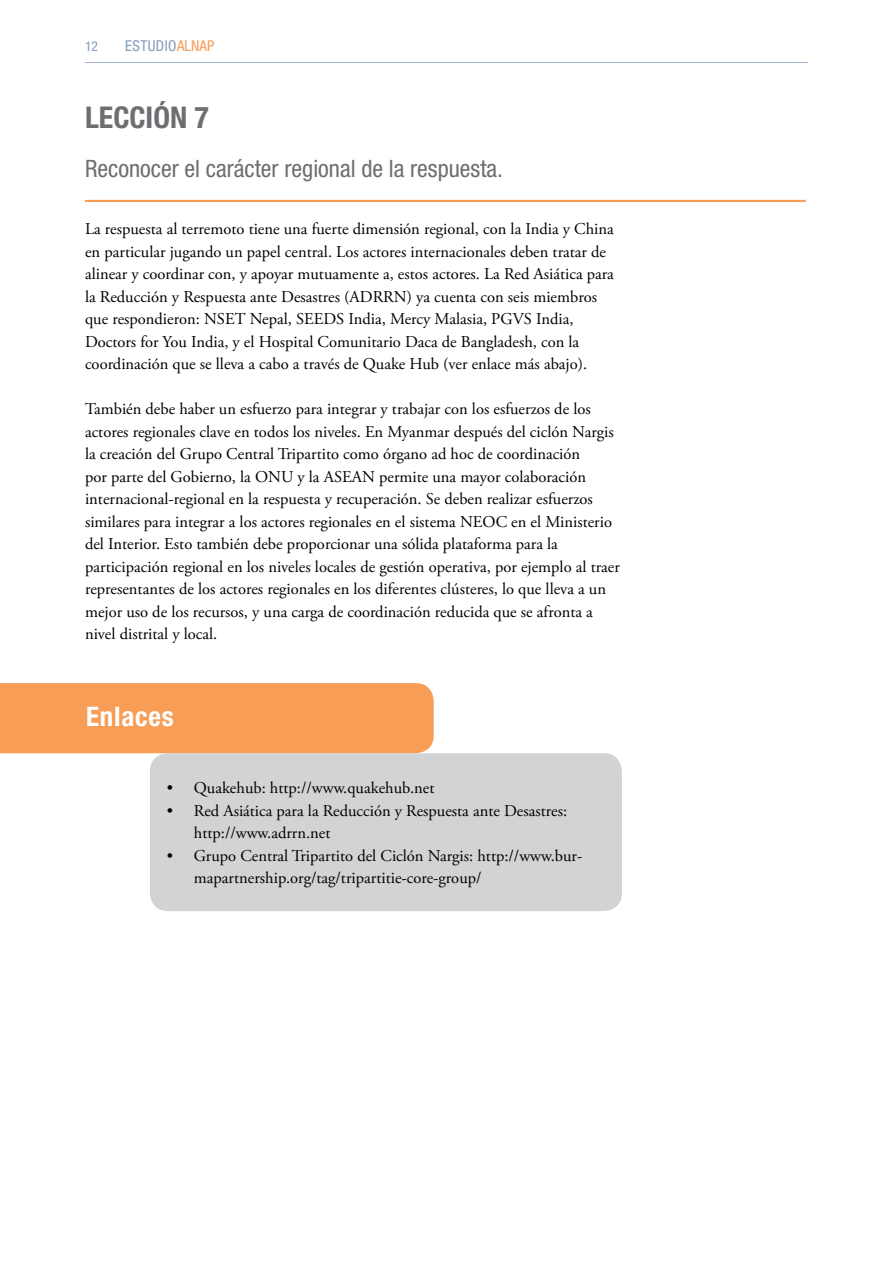
<style>
.page{position:relative;width:893px;height:1263px;background:#fff}
.page>*{position:absolute;margin:0;border:0;box-sizing:border-box;transform-origin:0 0}
.t1{font:700 condensed 30px "Helvetica Neue LT Std";color:#6d6e71}
.t2{font:700 condensed 27px "Helvetica Neue LT Std";letter-spacing:.03em;color:#fff}
.t3{font:condensed 24px "Helvetica Neue LT Std";color:#6d6e71}
.t4{font:16.5px/22.5px "Adobe Garamond Pro";color:#000}
.t5{font:condensed 15px "Helvetica Neue LT Std";letter-spacing:.03em;color:#849abc}
.t6{font:condensed 13.5px "Helvetica Neue LT Std";color:#849abc}
.s1{color:#f89c57}
</style>
<div class="page">
<hr style="left:85px;top:62px;width:723px;height:1px;background:#a3b1cc">
<div style="left:0;top:683px;width:434px;height:70px;background:#f79d56"></div>
<hr style="left:85px;top:200px;width:721px;height:2px;background:#f89d57">
<div style="left:150px;top:753px;width:472px;height:158px;background:#d1d3d4;border-radius:18px"></div>
<p class="t6" style="left:85px;top:39px;width:14px">12</p>
<p class="t5" style="left:125px;top:37px;width:91px">ESTUDIO<span class="s1">ALNAP</span></p>
<h1 class="t1" style="left:85px;top:99px;width:125px">LECCIÓN 7</h1>
<h3 class="t3" style="left:85px;top:155px;width:419px">Reconocer el carácter regional de la respuesta.</h3>
<p class="t4" style="left:85px;top:218px;width:530px">La respuesta al terremoto tiene una fuerte dimensión regional, con la India y China en particular jugando un papel central. Los actores internacionales deben tratar de alinear y coordinar con, y apoyar mutuamente a, estos actores. La Red Asiática para la Reducción y Respuesta ante Desastres (ADRRN) ya cuenta con seis miembros que respondieron: NSET Nepal, SEEDS India, Mercy Malasia, PGVS India, Doctors for You India, y el Hospital Comunitario Daca de Bangladesh, con la coordinación que se lleva a cabo a través de Quake Hub (ver enlace más abajo).</p>
<p class="t4" style="left:85px;top:398px;width:536px">También debe haber un esfuerzo para integrar y trabajar con los esfuerzos de los actores regionales clave en todos los niveles. En Myanmar después del ciclón Nargis la creación del Grupo Central Tripartito como órgano ad hoc de coordinación<br>por parte del Gobierno, la ONU y la ASEAN permite una mayor colaboración internacional-regional en la respuesta y recuperación. Se deben realizar esfuerzos similares para integrar a los actores regionales en el sistema NEOC en el Ministerio del Interior. Esto también debe proporcionar una sólida plataforma para la participación regional en los niveles locales de gestión operativa, por ejemplo al traer representantes de los actores regionales en los diferentes clústeres, lo que lleva a un mejor uso de los recursos, y una carga de coordinación reducida que se afronta a nivel distrital y local.</p>
<h2 class="t2" style="left:86px;top:700px;width:89px">Enlaces</h2>
<p class="t4" style="left:167px;top:777px;width:269px">• Quakehub: http://www.quakehub.net</p>
<p class="t4" style="left:194px;top:800px;width:375px;text-indent:-27px">• Red Asiática para la Reducción y Respuesta ante Desastres: http://www.adrrn.net</p>
<p class="t4" style="left:194px;top:845px;width:390px;text-indent:-27px">• Grupo Central Tripartito del Ciclón Nargis: http://www.bur&shy;mapartnership.org/tag/tripartitie-core-group/</p>
</div>
